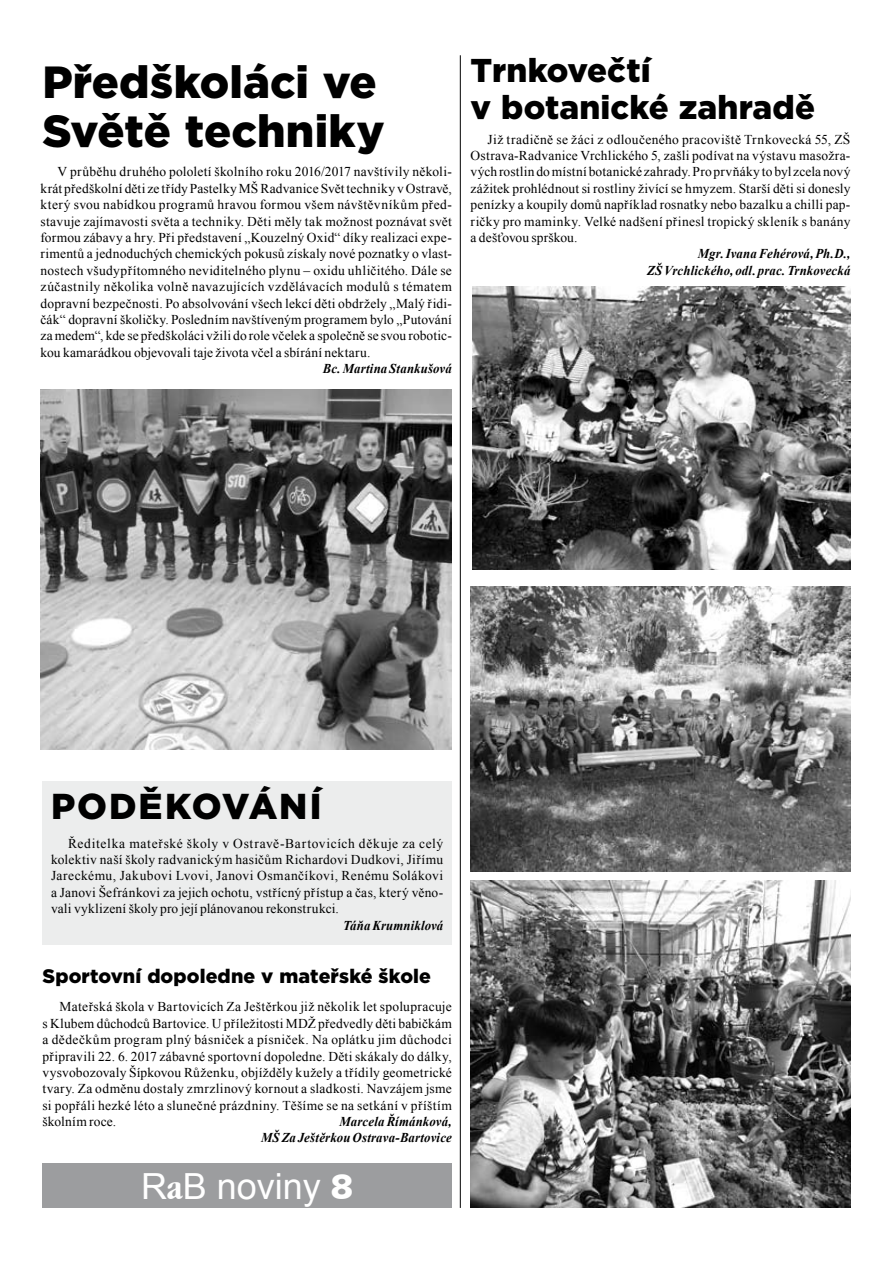
<style>
.page{position:relative;width:893px;height:1263px;background:#fff}
.page>*{position:absolute;margin:0;border:0;box-sizing:border-box;transform-origin:0 0}
.t1{font:900 45px/49.5px "Gotham";color:#000}
.t2{font:36px "Arial";color:#fff}
.t3{font:900 36px "Gotham";color:#000}
.t4{font:900 33px/37.5px "Gotham";color:#000}
.t5{font:900 19.5px "Gotham";letter-spacing:.005em;color:#000}
.t6{font:13.5px/16.4px "Times New Roman";letter-spacing:.015em;color:#000;text-align:justify}
.t7{font:italic 700 13.5px/16.4px "Times New Roman";letter-spacing:.01em;color:#000;text-align:right;scale:.95 1}
.s1{font-family:"Garmd ITC Bk Cn BTCE Bold Condensed"}
.s2{font-family:"Humanst 531 Blk BTCE Black"}
</style>
<div class="page">
<div style="left:43px;top:1163px;width:409px;height:45px;background:#9c9d9f"></div>
<img style="left:40px;top:389px;width:412px;height:360px">
<div style="left:43px;top:781px;width:409px;height:164px;background:#eceded"></div>
<img style="left:472px;top:286px;width:378px;height:283px">
<img style="left:471px;top:587px;width:379px;height:284px">
<img style="left:471px;top:880px;width:379px;height:328px">
<hr style="left:460px;top:55px;width:1px;height:1153px;background:#000">
<h1 class="t1" style="left:43px;top:57px;width:344px">Předškoláci ve<br>Světě techniky</h1>
<p class="t6" style="left:41px;top:164px;width:413px;text-indent:17px">V průběhu druhého pololetí školního roku 2016/2017 navštívily několi&shy;krát předškolní děti ze třídy Pastelky MŠ Radvanice Svět techniky v Ostravě, který svou nabídkou programů hravou formou všem návštěvníkům před&shy;stavuje zajímavosti světa a techniky. Děti měly tak možnost poznávat svět formou zábavy a hry. Při představení „Kouzelný Oxid“ díky realizaci expe&shy;rimentů a jednoduchých chemických pokusů získaly nové poznatky o vlast&shy;nostech všudypřítomného neviditelného plynu – oxidu uhličitého. Dále se zúčastnily několika volně navazujících vzdělávacích modulů s tématem dopravní bezpečnosti. Po absolvování všech lekcí děti obdržely „Malý řidi&shy;čák“ dopravní školičky. Posledním navštíveným programem bylo „Putování za medem“, kde se předškoláci vžili do role včelek a společně se svou robotic&shy;kou kamarádkou objevovali taje života včel a sbírání nektaru.</p>
<p class="t7" style="left:323px;top:360px;width:137px">Bc. Martina Stankušová</p>
<h3 class="t4" style="left:471px;top:51px;width:346px">Trnkovečtí<br>v botanické zahradě</h3>
<p class="t6" style="left:471px;top:131px;width:381px;text-indent:17px">Již tradičně se žáci z odloučeného pracoviště Trnkovecká 55, ZŠ Ostrava-Radvanice Vrchlického 5, zašli podívat na výstavu masožra&shy;vých rostlin do místní botanické zahrady. Pro prvňáky to byl zcela nový zážitek prohlédnout si rostliny živící se hmyzem. Starší děti si donesly penízky a koupily domů například rosnatky nebo bazalku a chilli pap&shy;ričky pro maminky. Velké nadšení přinesl tropický skleník s banány a dešťovou sprškou.</p>
<p class="t7" style="left:647px;top:245px;width:216px">Mgr. Ivana Fehérová, Ph.D.,<br>ZŠ Vrchlického, odl. prac. Trnkovecká</p>
<h2 class="t3" style="left:51px;top:781px;width:142px">Poděkování</h2>
<p class="t6" style="left:51px;top:835px;width:394px;text-indent:17px">Ředitelka mateřské školy v Ostravě‑Bartovicích děkuje za celý kolektiv naší školy radvanickým hasičům Richardovi Dudkovi, Jiřímu Jareckému, Jakubovi Lvovi, Janovi Osmančíkovi, Renému Solákovi a Janovi Šefránkovi za jejich ochotu, vstřícný přístup a čas, který věno&shy;vali vyklizení školy pro její plánovanou rekonstrukci.</p>
<p class="t7" style="left:343px;top:916px;width:107px">Táňa Krumniklová</p>
<h3 class="t5" style="left:43px;top:963px;width:390px">Sportovní dopoledne v mateřské škole</h3>
<p class="t6" style="left:43px;top:998px;width:411px;text-indent:17px">Mateřská škola v Bartovicích Za Ještěrkou již několik let spolupracuje s Klubem důchodců Bartovice. U příležitosti MDŽ předvedly děti babičkám a dědečkům program plný básniček a písniček. Na oplátku jim důchodci připravili 22. 6. 2017 zábavné sportovní dopoledne. Děti skákaly do dálky, vysvobozovaly Šípkovou Růženku, objížděly kužely a třídily geometrické tvary. Za odměnu dostaly zmrzlinový kornout a sladkosti. Navzájem jsme si popřáli hezké léto a slunečné prázdniny. Těšíme se na setkání v příštím školním roce.</p>
<p class="t7" style="left:261px;top:1113px;width:202px">Marcela Římánková,<br>MŠ Za Ještěrkou Ostrava‑Bartovice</p>
<h2 class="t2" style="left:141px;top:1163px;width:214px">R<span class="s1">a</span>B noviny <span class="s2">8</span></h2>
</div>
